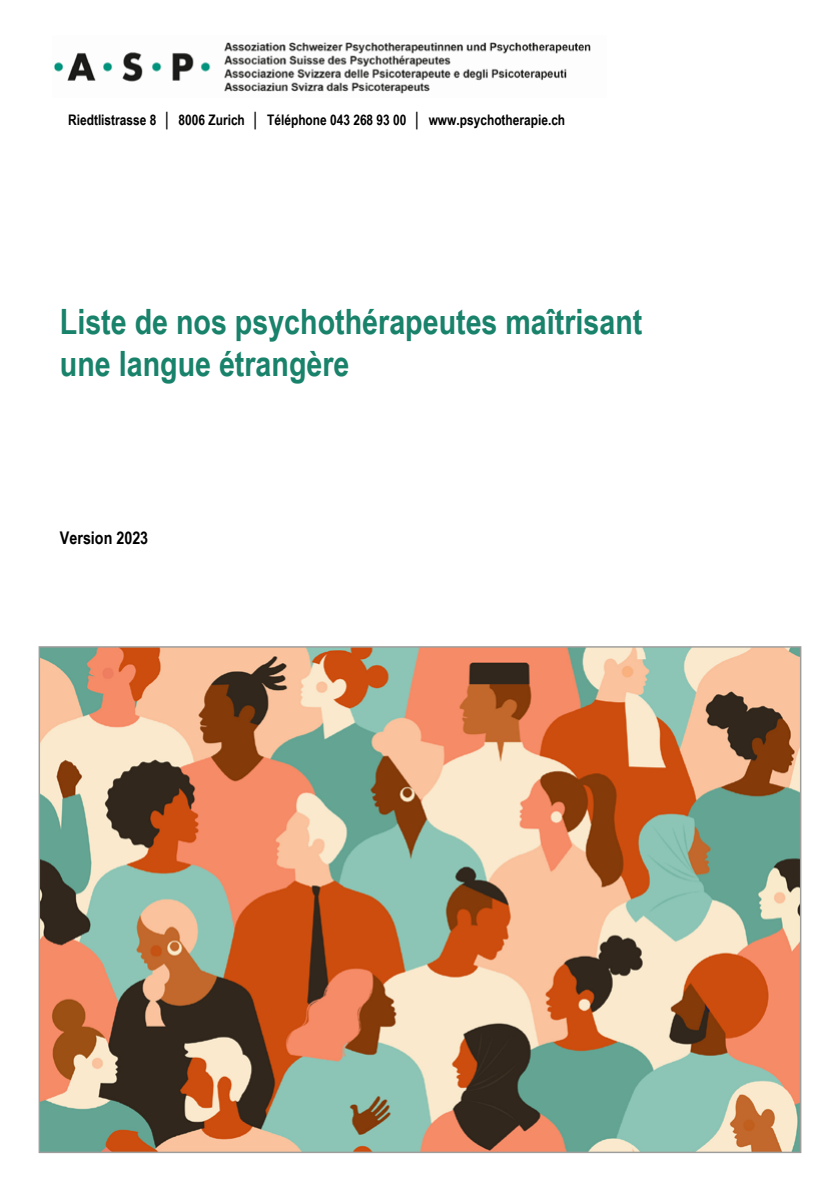
<style>
.page{position:relative;width:840px;height:1191px;background:#fff}
.page>*{position:absolute;margin:0;border:0;box-sizing:border-box;transform-origin:0 0}
.t1{font:700 34.8px/41.8px "Arial Narrow";color:#19826a}
.t2{font:700 17.4px "Arial Narrow";color:#000}
.t3{font:700 14.6px "Arial Narrow";color:#000}
.s1{font-style:inherit}
</style>
<div class="page">
<img style="left:41px;top:648px;width:758px;height:503px">
<img style="left:54px;top:42px;width:537px;height:52px">
<p class="t3" style="left:68px;top:109px;width:498px">Riedtlistrasse 8 │ 8006 Z<span class="s1">u</span>rich │ <span class="s1">Téléphone</span> 043 268 93 00 │ www.psychotherapie.ch</p>
<p class="t1" style="left:60px;top:299px;width:583px">Liste de nos psychothérapeutes maîtrisant une langue étrangère</p>
<p class="t2" style="left:60px;top:524px;width:90px">Version 2023</p>
</div>
